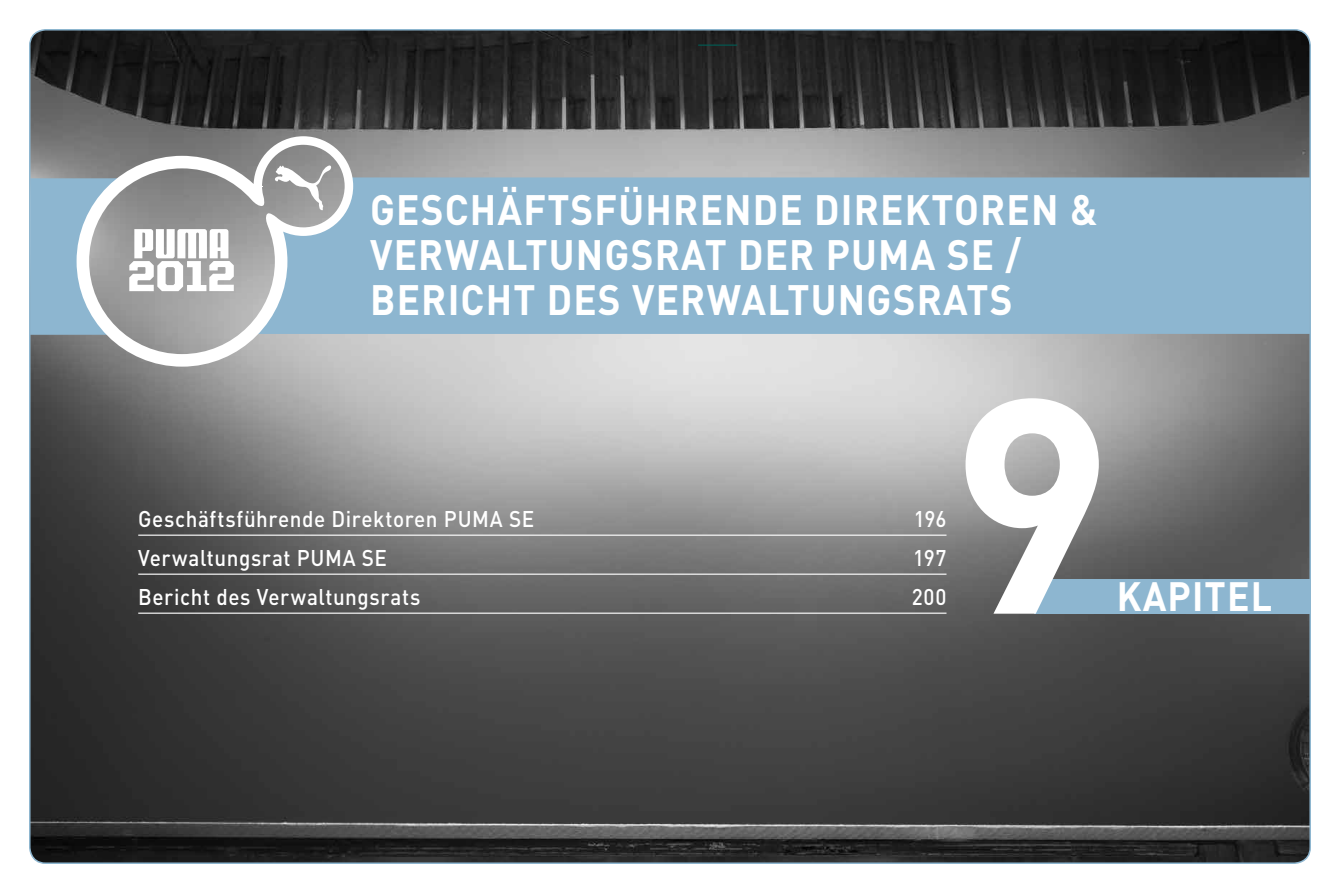
<style>
.page{position:relative;width:1340px;height:893px;background:#fff}
.page>*{position:absolute;margin:0;border:0;box-sizing:border-box;transform-origin:0 0}
.t1{font:700 300px "DIN";color:#fff}
.t2{font:700 42px/45px "DIN";letter-spacing:.03em;color:#fff;scale:.92 1}
.t3{font:700 40.5px "DIN";letter-spacing:.03em;color:#fff;scale:.92 1}
.t4{font:500 22.5px "DIN";letter-spacing:.025em;color:#fff;scale:.92 1}
</style>
<div class="page">
<img style="left:30px;top:30px;width:1280px;height:833px">
<div style="left:353px;top:177px;width:956px;height:157px;background:#8db6d0"></div>
<div style="left:30px;top:178px;width:47px;height:157px;background:#8db6d0"></div>
<svg style="left:77px;top:136px;width:276px;height:231px"></svg>
<svg style="left:262px;top:145px;width:69px;height:65px"></svg>
<div style="left:1034px;top:580px;width:276px;height:34px;background:#8db6d0"></div>
<hr style="left:698px;top:45px;width:39px;height:1px;background:#005d55">
<hr style="left:138px;top:535px;width:808px;height:1px;background:#fff">
<hr style="left:138px;top:574px;width:808px;height:1px;background:#fff">
<hr style="left:138px;top:613px;width:808px;height:1px;background:#fff">
<h2 class="t2" style="left:370px;top:186px;width:792px">GESCHÄFTSFÜHRENDE DI REKTOREN &amp;<br>VERWALTUNGSRAT DER PUMA SE /<br>BERI CHT DES VERWALTUNGSRATS</h2>
<p class="t4" style="left:138px;top:503px;width:432px">Geschäftsführende Direktoren PUMA SE</p>
<p class="t4" style="left:913px;top:503px;width:37px">196</p>
<p class="t4" style="left:138px;top:542px;width:272px">Verwaltungsrat PUMA SE</p>
<p class="t4" style="left:913px;top:542px;width:38px">197</p>
<p class="t4" style="left:138px;top:581px;width:308px">Bericht des Verwaltungsrats</p>
<p class="t4" style="left:911px;top:581px;width:39px">200</p>
<h1 class="t1" style="left:950px;top:309px;width:164px">9</h1>
<h3 class="t3" style="left:1116px;top:569px;width:170px">KAPITEL</h3>
</div>
